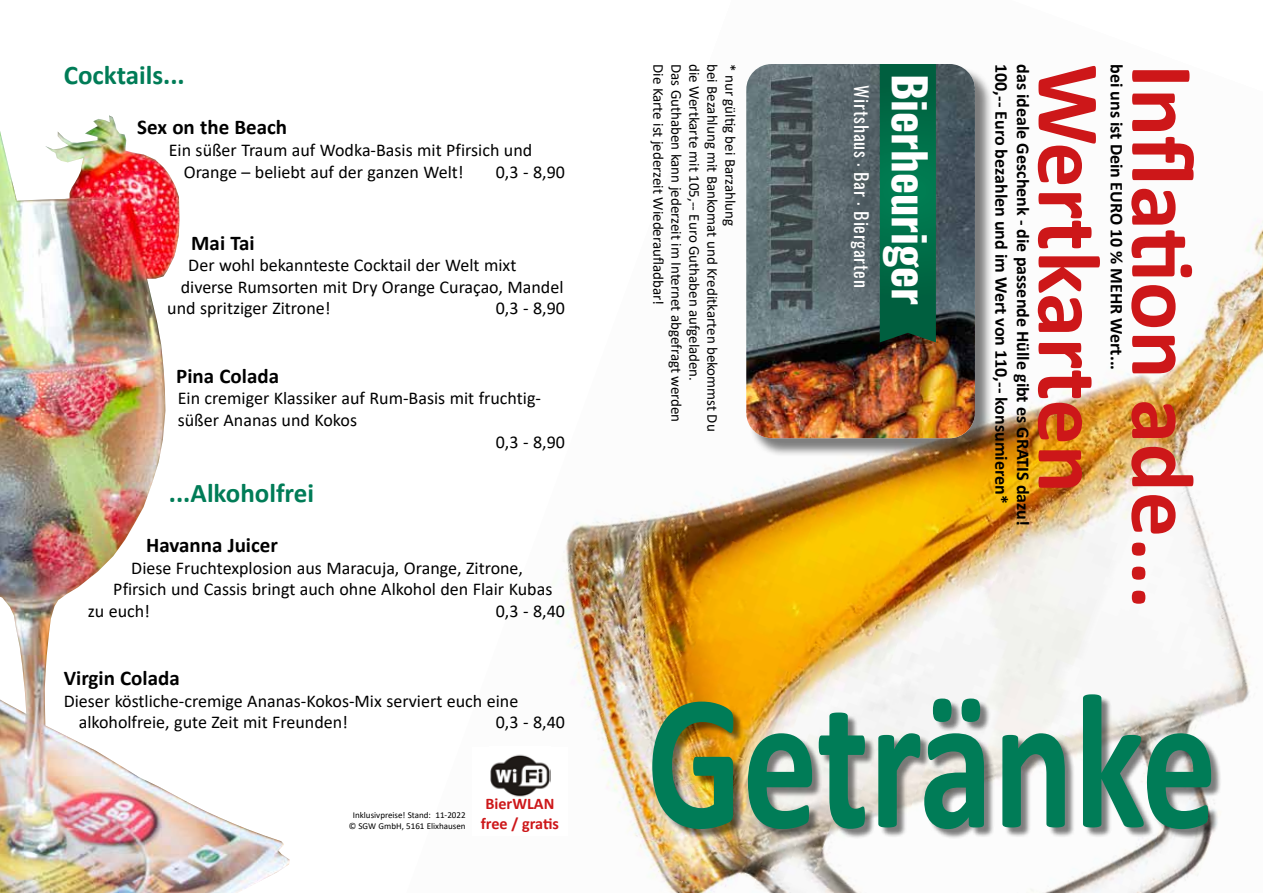
<style>
.page{position:relative;width:1263px;height:893px;background:#fff}
.page>*{position:absolute;margin:0;border:0;box-sizing:border-box;transform-origin:0 0}
.t1{font:700 195px "Calibri";color:#007c57;scale:.77 1}
.t2{font:700 90px "Calibri";color:#cd1719}
.t3{font:700 44.55px "Oswald";color:#fff}
.t4{font:700 27px "Calibri";color:#007c57}
.t5{font:700 21px "Calibri";color:#000}
.t6{font:18.15px "Oswald";letter-spacing:.04em;color:#fff}
.t7{font:18px/21.6px "Calibri";color:#000}
.t8{font:700 18px "Calibri";color:#000}
.t9{font:700 16.2px/19.5px "Calibri";color:#cd1719}
.t10{font:15px "Calibri";color:#000}
.t11{font:9px/10.8px "Calibri";color:#000;text-align:center}
</style>
<div class="page">
<img style="left:556px;top:221px;width:707px;height:672px">
<div style="left:472px;top:747px;width:96px;height:57px;background:#fff"></div>
<img style="left:490px;top:754px;width:60px;height:43px">
<div style="left:472px;top:797px;width:96px;height:39px;background:#fff"></div>
<img style="left:0;top:115px;width:290px;height:778px">
<div style="left:748px;top:66px;width:246px;height:391px;background:#000;opacity:.5"></div>
<img style="left:746px;top:64px;width:229px;height:374px">
<svg style="left:880px;top:64px;width:56px;height:278px;background:#006a45"></svg>
<div style="left:654px;top:696px;width:568px;height:144px;background:#000;opacity:.5"></div>
<h3 class="t4" style="left:64px;top:56px;width:123px">Cocktails...</h3>
<p class="t5" style="left:137px;top:113px;width:151px">Sex on the Beach</p>
<p class="t7" style="left:184px;top:139px;width:350px;text-indent:-15px">Ein süßer Traum auf Wodka-Basis mit Pfirsich und<br>Orange – beliebt auf der ganzen Welt!</p>
<p class="t7" style="left:496px;top:160px;width:71px">0,3 - 8,90</p>
<p class="t5" style="left:191px;top:228px;width:65px">Mai Tai</p>
<p class="t7" style="left:188px;top:254px;width:330px">Der wohl bekannteste Cocktail der Welt mixt</p>
<p class="t7" style="left:181px;top:276px;width:384px">diverse Rumsorten mit Dry Orange Curaçao, Mandel</p>
<p class="t7" style="left:167px;top:297px;width:165px">und spritziger Zitrone!</p>
<p class="t7" style="left:496px;top:297px;width:71px">0,3 - 8,90</p>
<p class="t5" style="left:176px;top:361px;width:104px">Pina Colada</p>
<p class="t7" style="left:178px;top:387px;width:365px">Ein cremiger Klassiker auf Rum-Basis mit fruchtig-</p>
<p class="t7" style="left:178px;top:409px;width:181px">süßer Ananas und Kokos</p>
<p class="t7" style="left:496px;top:430px;width:71px">0,3 - 8,90</p>
<h3 class="t4" style="left:169px;top:474px;width:147px">...Alkoholfrei</h3>
<p class="t5" style="left:146px;top:530px;width:133px">Havanna Juicer</p>
<p class="t7" style="left:131px;top:556px;width:393px">Diese Fruchtexplosion aus Maracuja, Orange, Zitrone,</p>
<p class="t7" style="left:113px;top:578px;width:441px">Pfirsich und Cassis bringt auch ohne Alkohol den Flair Kubas</p>
<p class="t7" style="left:88px;top:600px;width:64px">zu euch!</p>
<p class="t7" style="left:496px;top:600px;width:71px">0,3 - 8,40</p>
<p class="t5" style="left:64px;top:663px;width:117px">Virgin Colada</p>
<p class="t7" style="left:79px;top:690px;width:441px;text-indent:-15px">Dieser köstliche-cremige Ananas-Kokos-Mix serviert euch eine alkoholfreie, gute Zeit mit Freunden!</p>
<p class="t7" style="left:496px;top:711px;width:71px">0,3 - 8,40</p>
<p class="t11" style="left:349px;top:810px;width:118px">Inklusivpreise! Stand: 11-2022 © SGW GmbH, 5161 Elixhausen</p>
<p class="t9" style="left:481px;top:794px;width:80px">BierWLAN free / gratis</p>
<p class="t10" style="left:669px;top:64px;width:243px;rotate:90deg">Die Karte ist jederzeit Wiederaufladbar!</p>
<p class="t10" style="left:687px;top:64px;width:360px;rotate:90deg">Das Guthaben kann jederzeit im Internet abgefragt werden</p>
<p class="t10" style="left:705px;top:64px;width:319px;rotate:90deg">die Wertkarte mit 105,-- Euro Guthaben aufgeladen.</p>
<p class="t10" style="left:723px;top:64px;width:369px;rotate:90deg">bei Bezahlung mit Bankomat und Kreditkarten bekommst Du</p>
<p class="t10" style="left:741px;top:64px;width:164px;rotate:90deg">* nur gültig bei Barzahlung</p>
<p class="t8" style="left:1014px;top:64px;width:441px;rotate:90deg">100,-- Euro bezahlen und im Wert von 110,-- konsumieren*</p>
<p class="t8" style="left:1036px;top:64px;width:463px;rotate:90deg">das ideale Geschenk - die passende Hülle gibt es GRATIS dazu!</p>
<h2 class="t2" style="left:1132px;top:64px;width:431px;rotate:90deg">Wertkarten</h2>
<p class="t8" style="left:1129px;top:64px;width:308px;rotate:90deg">bei uns ist Dein EURO 10 % MEHR Wert...</p>
<h2 class="t2" style="left:1226px;top:64px;width:547px;rotate:90deg">Inflation ade...</h2>
<h3 class="t3" style="left:933px;top:74px;width:233px;rotate:90deg">Bierheuriger</h3>
<p class="t6" style="left:878px;top:85px;width:204px;rotate:90deg">Wirtshaus . Bar . Biergarten</p>
<h1 class="t1" style="left:647px;top:624px;width:742px">Getränke</h1>
</div>
